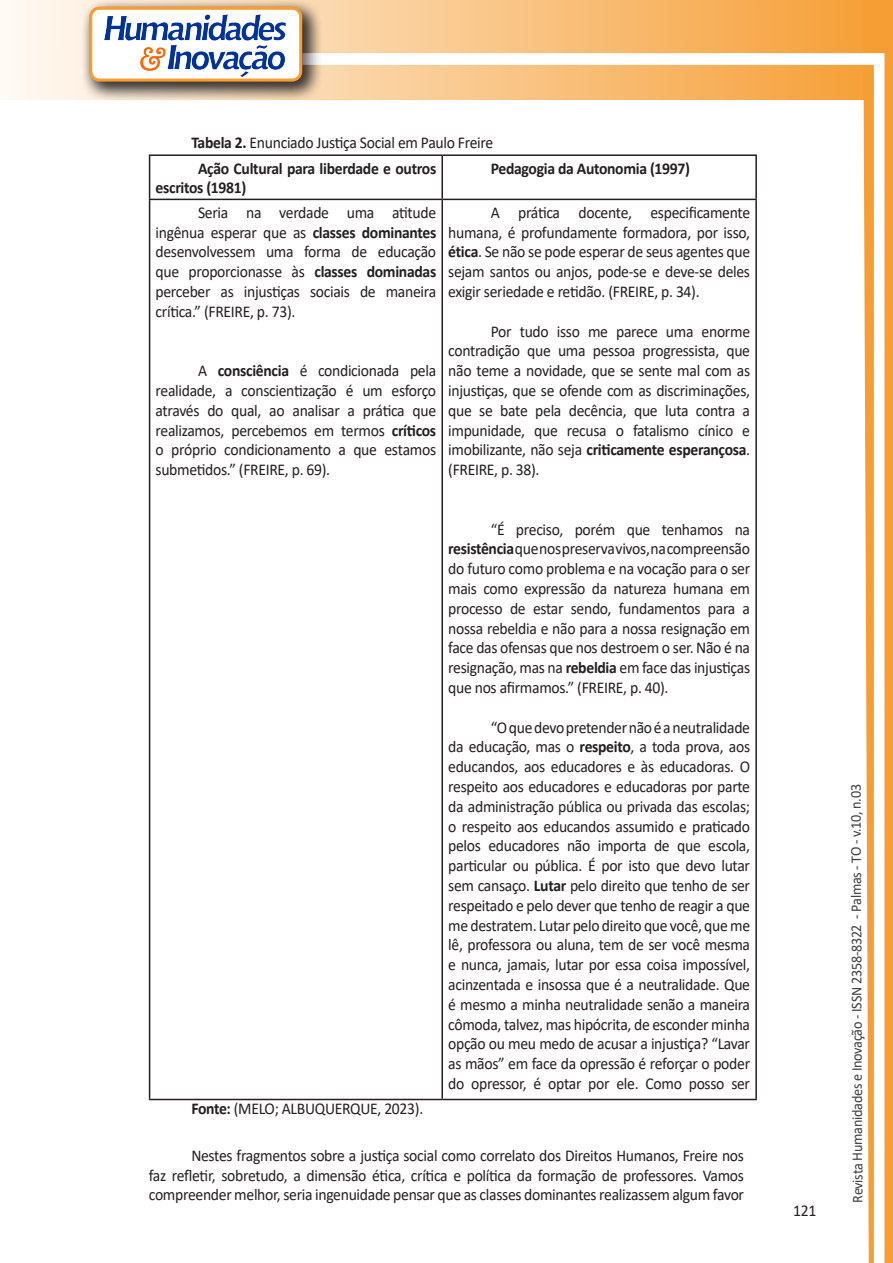
<style>
.page{position:relative;width:893px;height:1263px;background:#fff}
.page>*{position:absolute;margin:0;border:0;box-sizing:border-box;transform-origin:0 0}
.texto{font:16.5px/19.8px "Calibri";letter-spacing:-.02em;color:#231f20;text-align:justify;scale:.95 1}
.texto-2{font:700 16.5px/19.8px "Calibri";letter-spacing:-.02em;color:#231f20;scale:.95 1}
.t1{font:15px "Calibri";letter-spacing:-.025em;color:#3e3e3f;scale:.95 1}
.s1{font-weight:700}
</style>
<div class="page">
<svg style="left:5px;top:0;width:858px;height:100px;background:#f9c484"></svg>
<div style="left:302px;top:53px;width:582px;height:12px;background:#fff;border:2px solid #fff"></div>
<svg style="left:863px;top:0;width:30px;height:1263px"></svg>
<div style="left:81px;top:0;width:241px;height:102px;background:#231f20;opacity:.75"></div>
<div style="left:91px;top:8px;width:210px;height:72px;background:#fff;border-radius:9px"></div>
<img style="left:104px;top:14px;width:181px;height:62px">
<div style="left:89px;top:7px;width:213px;height:75px;border:3px solid #f69e34;border-radius:9px"></div>
<hr style="left:149px;top:154px;width:293px;height:2px;background:#231f20">
<hr style="left:149px;top:156px;width:1px;height:43px;background:#231f20">
<hr style="left:442px;top:154px;width:315px;height:2px;background:#231f20">
<hr style="left:441px;top:156px;width:2px;height:43px;background:#231f20">
<hr style="left:755px;top:156px;width:2px;height:43px;background:#231f20">
<hr style="left:149px;top:199px;width:293px;height:1px;background:#231f20">
<hr style="left:149px;top:200px;width:1px;height:899px;background:#231f20">
<hr style="left:442px;top:199px;width:315px;height:1px;background:#231f20">
<hr style="left:441px;top:200px;width:2px;height:899px;background:#231f20">
<hr style="left:755px;top:200px;width:2px;height:899px;background:#231f20">
<hr style="left:149px;top:1099px;width:293px;height:1px;background:#231f20">
<hr style="left:442px;top:1099px;width:315px;height:1px;background:#231f20">
<p class="texto" style="left:191px;top:133px;width:319px"><span class="s1">Tabela 2.</span> Enunciado Justiça Social em Paulo Freire</p>
<p class="texto-2" style="left:156px;top:158px;width:297px;text-indent:43px">Ação Cultural para liberdade e outros escritos (1981)</p>
<p class="texto-2" style="left:491px;top:158px;width:211px">Pedagogia da Autonomia (1997)</p>
<p class="texto" style="left:156px;top:202px;width:297px;text-indent:43px">Seria na verdade uma atitude ingênua esperar que as <span class="s1">classes dominantes </span>desenvolvessem uma forma de educação que proporcionasse às <span class="s1">classes dominadas </span>perceber as injustiças sociais de maneira crítica.” (FREIRE, p. 73).</p>
<p class="texto" style="left:448px;top:202px;width:319px;text-indent:43px">A prática docente, especificamente humana, é profundamente formadora, por isso, <span class="s1">ética</span>. Se não se pode esperar de seus agentes que sejam santos ou anjos, pode-se e deve-se deles exigir seriedade e retidão. (FREIRE, p. 34).</p>
<p class="texto" style="left:448px;top:321px;width:319px;text-indent:43px">Por tudo isso me parece uma enorme contradição que uma pessoa progressista, que não teme a novidade, que se sente mal com as injustiças, que se ofende com as discriminações, que se bate pela decência, que luta contra a impunidade, que recusa o fatalismo cínico e imobilizante, não seja <span class="s1">criticamente esperançosa</span>. (FREIRE, p. 38).</p>
<p class="texto" style="left:156px;top:360px;width:297px;text-indent:43px">A <span class="s1">consciência</span> é condicionada pela realidade, a conscientização é um esforço através do qual, ao analisar a prática que realizamos, percebemos em termos <span class="s1">críticos </span>o próprio condicionamento a que estamos submetidos.” (FREIRE, p. 69).</p>
<p class="texto" style="left:448px;top:519px;width:319px;text-indent:43px">“É preciso, porém que tenhamos na <span class="s1">resistência</span> que nos preserva vivos, na compreensão do futuro como problema e na vocação para o ser mais como expressão da natureza humana em processo de estar sendo, fundamentos para a nossa rebeldia e não para a nossa resignação em face das ofensas que nos destroem o ser. Não é na resignação, mas na <span class="s1">rebeldia</span> em face das injustiças que nos afirmamos.” (FREIRE, p. 40).</p>
<p class="texto" style="left:448px;top:717px;width:319px;text-indent:43px">“O que devo pretender não é a neutralidade da educação, mas o <span class="s1">respeito</span>, a toda prova, aos educandos, aos educadores e às educadoras. O respeito aos educadores e educadoras por parte da administração pública ou privada das escolas; o respeito aos educandos assumido e praticado pelos educadores não importa de que escola, particular ou pública. É por isto que devo lutar sem cansaço. <span class="s1">Lutar</span> pelo direito que tenho de ser respeitado e pelo dever que tenho de reagir a que me destratem. Lutar pelo direito que você, que me lê, professora ou aluna, tem de ser você mesma e nunca, jamais, lutar por essa coisa impossível, acinzentada e insossa que é a neutralidade. Que é mesmo a minha neutralidade senão a maneira cômoda, talvez, mas hipócrita, de esconder minha opção ou meu medo de acusar a injustiça? “Lavar as mãos” em face da opressão é reforçar o poder do opressor, é optar por ele. Como posso ser</p>
<p class="texto" style="left:191px;top:1098px;width:246px"><span class="s1">Fonte:</span> (MELO; ALBUQUERQUE, 2023).</p>
<p class="texto" style="left:149px;top:1145px;width:628px;text-indent:43px">Nestes fragmentos sobre a justiça social como correlato dos Direitos Humanos, Freire nos faz refletir, sobretudo, a dimensão ética, crítica e política da formação de professores. Vamos compreender melhor, seria ingenuidade pensar que as classes dominantes realizassem algum favor</p>
<p class="texto" style="left:793px;top:1200px;width:26px">121</p>
<p class="t1" style="left:846px;top:1203px;width:442px;rotate:-90deg">Revista Humanidades e Inovação - ISSN 2358-8322 - Palmas - TO - v.10, n.03</p>
</div>
